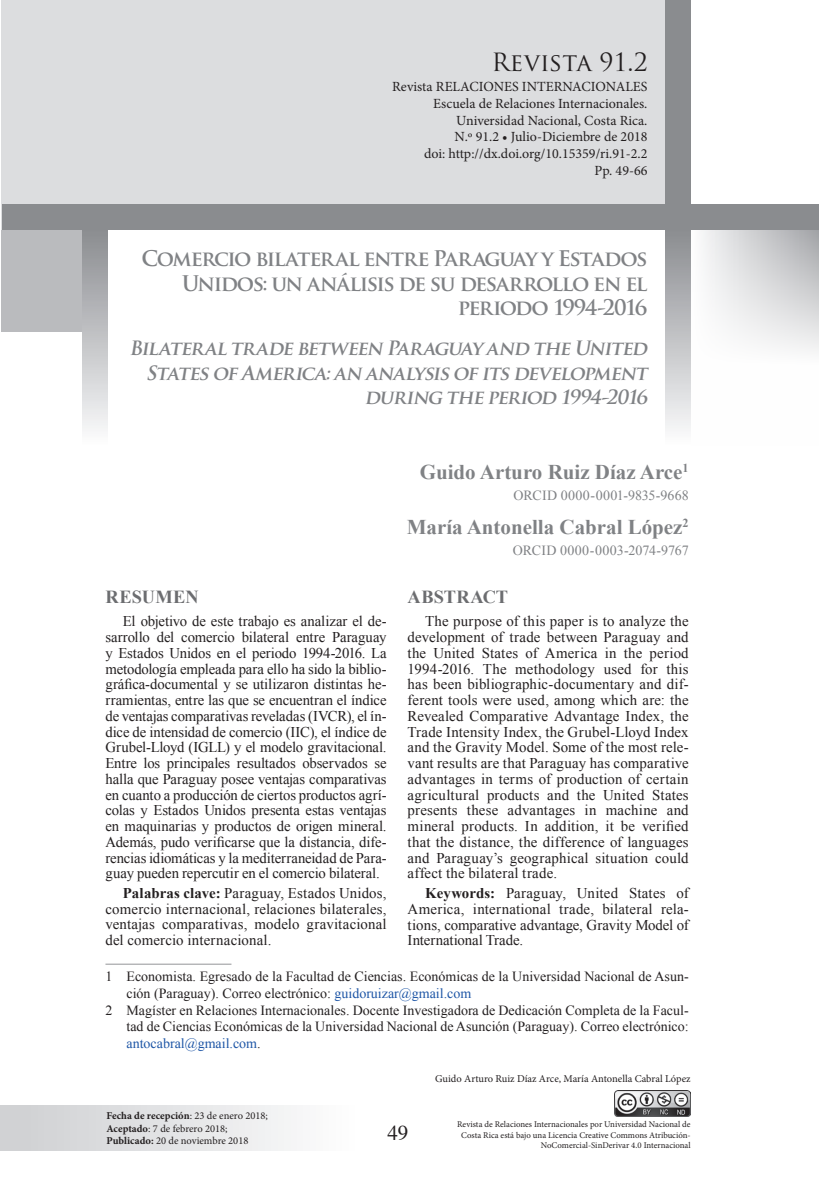
<style>
.page{position:relative;width:819px;height:1197px;background:#fff}
.page>*{position:absolute;margin:0;border:0;box-sizing:border-box;transform-origin:0 0}
.t1{font:24.5px "Trajan Pro";color:#231f20}
.t2{font:700 21px/24.5px "Trajan Pro";letter-spacing:-.07em;color:#808285;text-align:right}
.t3{font:700 21px "Times New Roman";color:#808285}
.t4{font:21px "Times";color:#231f20}
.t5{font:italic 700 19.25px/24.5px "Trajan Pro";letter-spacing:-.01em;color:#808285;text-align:right}
.t6{font:700 18.38px "Times New Roman";letter-spacing:.015em;color:#6c6d70}
.t7{font:14.88px/15.8px "Times New Roman";color:#231f20;text-align:justify}
.t8{font:14px "Times New Roman";color:#231f20}
.t9{font:14px/16.8px "Minion Pro";color:#231f20;text-align:right}
.t10{font:14px "Times New Roman";letter-spacing:.005em;color:#808285}
.t11{font:14px "Times New Roman";color:#1e56a6}
.t12{font:10.5px/12.6px "Minion Pro";color:#231f20}
.t13{font:8.75px/10.5px "Minion Pro";color:#231f20;text-align:right}
.s1{font-weight:700}
.s2{color:#1e56a6}
.s3{color:#231f20}
</style>
<div class="page">
<svg style="left:702px;top:230px;width:117px;height:122px"></svg>
<div style="left:1px;top:217px;width:89px;height:115px;background:#babbbe"></div>
<div style="left:1px;top:0;width:666px;height:230px;background:#dcdddf"></div>
<div style="left:665px;top:227px;width:25px;height:219px;background:linear-gradient(to bottom,#888a8e,#fcfcfd)"></div>
<div style="left:665px;top:0;width:25px;height:215px;background:#8a8c8f"></div>
<div style="left:2px;top:205px;width:817px;height:25px;background:#8a8c8f"></div>
<div style="left:83px;top:227px;width:25px;height:219px;background:linear-gradient(to bottom,#888a8e,#fcfcfd)"></div>
<div style="left:0;top:1105px;width:357px;height:46px;background:linear-gradient(to right,#cdced1,#fdfdfe)"></div>
<hr style="left:105px;top:964px;width:126px;height:1px;background:#939598">
<img style="left:614px;top:1090px;width:77px;height:27px">
<h1 class="t1" style="left:491px;top:46px;width:158px">Revista 91.2</h1>
<p class="t9" style="left:392px;top:78px;width:257px">Revista RELACIONES INTERNACIONALES Escuela de Relaciones Internacionales.<br>Universidad Nacional, Costa Rica.<br>N.º 91.2 • Julio-Diciembre de 2018<br>doi: http://dx.doi.org/10.15359/ri.91-2.2<br>Pp. 49-66</p>
<h2 class="t2" style="left:142px;top:247px;width:508px">Comercio bilateral entre Paraguay y Estados<br>Unidos: un análisis de su desarrollo en el periodo 1994-2016</h2>
<p class="t5" style="left:129px;top:336px;width:524px">Bilateral trade between Paraguay and the United<br>Statesof America:an analysisof itsdevelopment during the period 1994-2016</p>
<p class="t6" style="left:105px;top:584px;width:95px">RESUMEN</p>
<p class="t7" style="left:105px;top:613px;width:283px;text-indent:18px">El objetivo de este trabajo es analizar el de&shy;sarrollo del comercio bilateral entre Paraguay y Estados Unidos en el periodo 1994-2016. La metodología empleada para ello ha sido la biblio&shy;gráfica-documental y se utilizaron distintas he&shy;rramientas, entre las que se encuentran el índice de ventajas comparativas reveladas (IVCR), el ín&shy;dice de intensidad de comercio (IIC), el índice de Grubel-Lloyd (IGLL) y el modelo gravitacional.<br>Entre los principales resultados observados se halla que Paraguay posee ventajas comparativas en cuanto a producción de ciertos productos agrí&shy;colas y Estados Unidos presenta estas ventajas en maquinarias y productos de origen mineral.<br>Además, pudo verificarse que la distancia, dife&shy;rencias idiomáticas y la mediterraneidad de Para&shy;guay pueden repercutir en el comercio bilateral.</p>
<p class="t7" style="left:105px;top:885px;width:283px;text-indent:17px"><span class="s1">Palabras clave:</span> Paraguay, Estados Unidos, comercio internacional, relaciones bilaterales, ventajas comparativas, modelo gravitacional del comercio internacional.</p>
<h2 class="t3" style="left:420px;top:457px;width:271px">Guido Arturo Ruiz Díaz Arce<sup>1</sup></h2>
<p class="t10" style="left:513px;top:486px;width:177px">ORCID 0000-0001-9835-9668</p>
<h2 class="t3" style="left:407px;top:513px;width:284px">María Antonella Cabral López<sup>2</sup></h2>
<p class="t10" style="left:513px;top:541px;width:177px">ORCID 0000-0003-2074-9767</p>
<p class="t6" style="left:408px;top:584px;width:102px">ABSTRACT</p>
<p class="t7" style="left:408px;top:613px;width:283px;text-indent:17px">The purpose of this paper is to analyze the development of trade between Paraguay and the United States of America in the period 1994-2016. The methodology used for this has been bibliographic-documentary and dif&shy;ferent tools were used, among which are: the Revealed Comparative Advantage Index, the Trade Intensity Index, the Grubel-Lloyd Index and the Gravity Model. Some of the most rele&shy;vant results are that Paraguay has comparative advantages in terms of production of certain agricultural products and the United States presents these advantages in machine and mineral products. In addition, it be verified that the distance, the difference of languages and Paraguay’s geographical situation could affect the bilateral trade.</p>
<p class="t7" style="left:408px;top:885px;width:283px;text-indent:18px"><span class="s1">Keywords:</span> Paraguay, United States of America, international trade, bilateral rela&shy;tions, comparative advantage, Gravity Model of International Trade.</p>
<p class="t8" style="left:105px;top:967px;width:585px">1 Economista. Egresado de la Facultad de Ciencias. Económicas de la Universidad Nacional de Asun-</p>
<p class="t8" style="left:126px;top:984px;width:346px">ción (Paraguay). Correo electrónico: <span class="s2">guidoruizar@gmail.com</span></p>
<p class="t8" style="left:105px;top:1000px;width:585px">2 Magíster en Relaciones Internacionales. Docente Investigadora de Dedicación Completa de la Facul-</p>
<p class="t8" style="left:126px;top:1017px;width:564px">tad de Ciencias Económicas de la Universidad Nacional de Asunción (Paraguay). Correo electrónico:</p>
<p class="t11" style="left:126px;top:1034px;width:136px">antocabral@gmail.com<span class="s3">.</span></p>
<p class="t12" style="left:106px;top:1110px;width:163px"><span class="s1">Fecha de recepción</span>: 23 de enero 2018;<br><span class="s1">Aceptado</span>: 7 de febrero 2018;<br><span class="s1">Publicado:</span> 20 de noviembre 2018</p>
<h2 class="t4" style="left:387px;top:1113px;width:22px">49</h2>
<p class="t12" style="left:435px;top:1073px;width:257px">Guido Arturo Ruiz Díaz Arce, María Antonella Cabral López</p>
<p class="t13" style="left:457px;top:1119px;width:235px">Revista de Relaciones Internacionales por Universidad Nacional de<br>Costa Rica está bajo una Licencia Creative Commons Atribución-<br>NoComercial-SinDerivar 4.0 Internacional</p>
</div>
